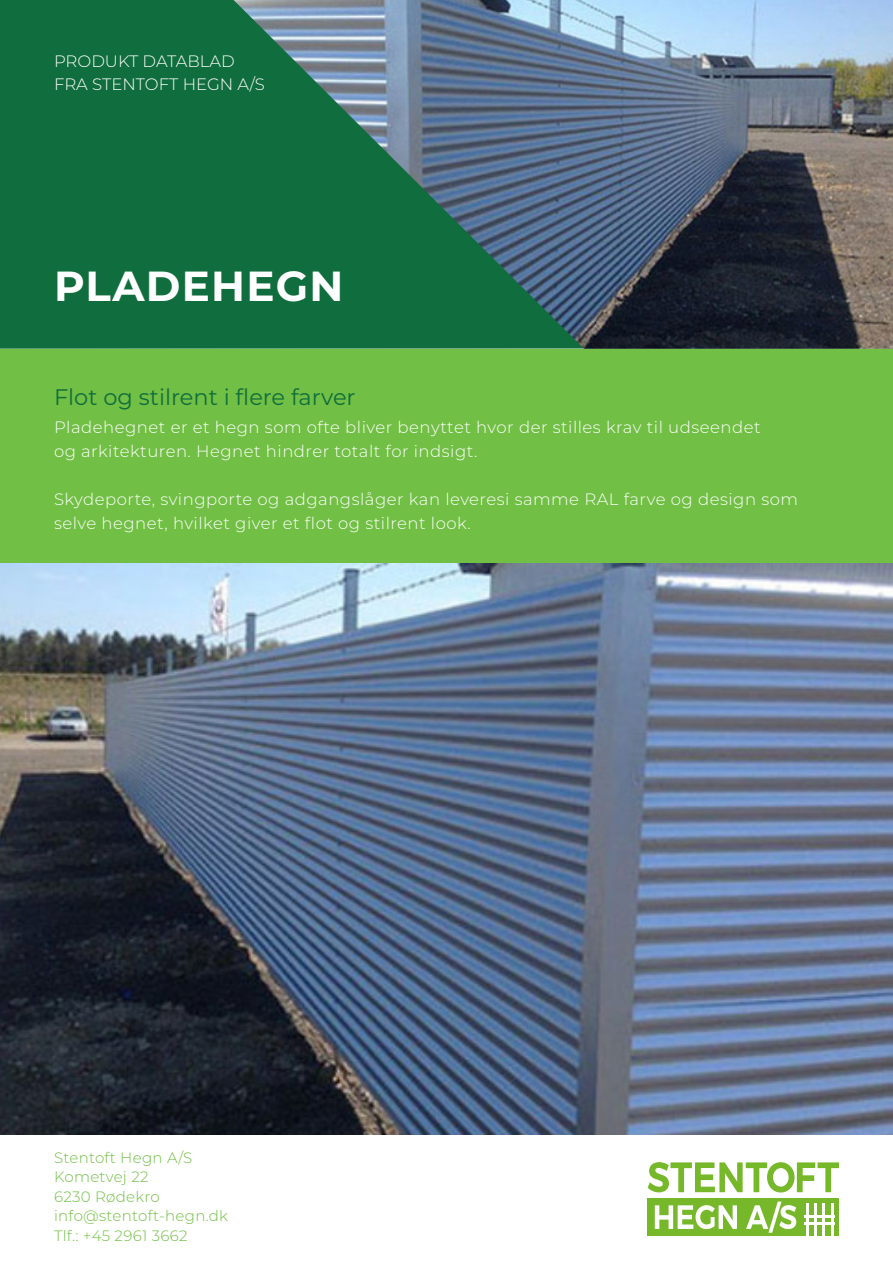
<style>
.page{position:relative;width:893px;height:1263px;background:#fff}
.page>*{position:absolute;margin:0;border:0;box-sizing:border-box;transform-origin:0 0}
.t1{font:700 42px "Montserrat";letter-spacing:.03em;color:#fff}
.klassificeringer_ove{font:22.5px "Montserrat";color:#106d3d}
.hvid{font:300 16.5px/24px "Montserrat";letter-spacing:.03em;color:#fff}
.hvid-2{font:300 16.5px/22.5px "Montserrat";color:#fff}
.t2{font:300 15px/19.5px "Montserrat";letter-spacing:.02em;color:#71bf44}
</style>
<div class="page">
<div style="left:648px;top:1198px;width:191px;height:38px;background:#76b82a"></div>
<svg style="left:648px;top:1162px;width:191px;height:30px"></svg>
<svg style="left:655px;top:1205px;width:82px;height:24px"></svg>
<svg style="left:746px;top:1201px;width:50px;height:32px"></svg>
<hr style="left:805px;top:1215px;width:30px;height:2px;background:#fff">
<hr style="left:805px;top:1222px;width:30px;height:2px;background:#fff">
<hr style="left:806px;top:1203px;width:2px;height:33px;background:#fff">
<hr style="left:814px;top:1203px;width:3px;height:33px;background:#fff">
<hr style="left:823px;top:1203px;width:2px;height:33px;background:#fff">
<hr style="left:831px;top:1203px;width:2px;height:33px;background:#fff">
<div style="left:0;top:0;width:234px;height:349px;background:#106d3d"></div>
<div style="left:0;top:349px;width:893px;height:214px;background:#71bf44"></div>
<img style="left:0;top:563px;width:893px;height:571px">
<img style="left:234px;top:0;width:659px;height:349px">
<p class="hvid-2" style="left:54px;top:50px;width:212px">PRODUKT DATABLAD<br>FRA STENTOFT HEGN A/S</p>
<h1 class="t1" style="left:54px;top:256px;width:291px">PLADEHEGN</h1>
<p class="klassificeringer_ove" style="left:54px;top:381px;width:303px">Flot og stilrent i flere farver</p>
<p class="hvid" style="left:54px;top:414px;width:708px">Pladehegnet er et hegn som ofte bliver benyttet hvor der stilles krav til udseendet og arkitekturen. Hegnet hindrer totalt for indsigt.</p>
<p class="hvid" style="left:54px;top:486px;width:745px">Skydeporte, svingporte og adgangslåger kan leveresi samme RAL farve og design som selve hegnet, hvilket giver et flot og stilrent look.</p>
<p class="t2" style="left:54px;top:1147px;width:176px">Stentoft Hegn A/S<br>Kometvej 22<br>6230 Rødekro info@stentoft-hegn.dk<br>Tlf.: +45 2961 3662</p>
</div>
